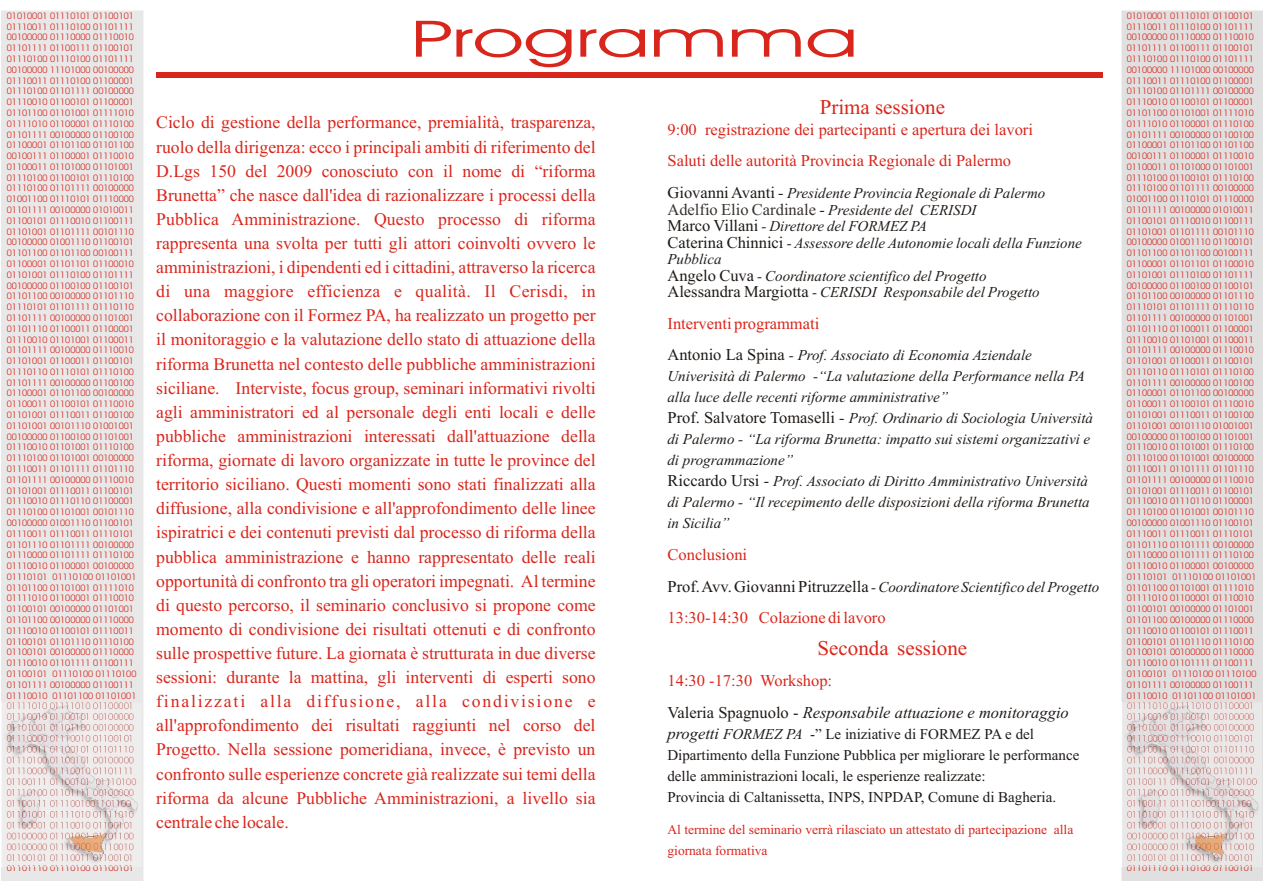
<style>
.page{position:relative;width:1263px;height:894px;background:#fff}
.page>*{position:absolute;margin:0;border:0;box-sizing:border-box;transform-origin:0 0}
.t1{font:50.55px "Avant Garde Bk BT";color:#d9261c;scale:1.66 1}
.t2{font:21px "Times New Roman";color:#d9261c}
.t3{font:17.7px/24.2px "Times New Roman";color:#d9261c;text-align:justify}
.t4{font:16.5px/31.7px "Times New Roman";color:#d9261c}
.t5{font:italic 16.5px "Times New Roman";color:#1f1a17}
.t6{font:16.5px "Times New Roman";color:#383330}
.t7{font:italic 15px/21px "Times New Roman";color:#1f1a17}
.t8{font:15px/21px "Times New Roman";color:#1f1a17}
.t9{font:13.5px/21px "Times New Roman";color:#d9261c}
.t10{font:9px/10.8px "Avant Garde Bk BT";color:#d9261c}
.s1{font-style:normal;font-size:16.5px}
.s2{font-size:16.5px}
.s3{font-style:italic;color:#1f1a17}
.s4{font-style:italic;font-size:15px;color:#1f1a17}
.s5{font-style:normal}
.s6{font-style:italic;font-size:16.5px}
.s7{font-style:italic}
</style>
<div class="page">
<img style="left:1px;top:702px;width:141px;height:164px">
<img style="left:79px;top:833px;width:28px;height:6px">
<img style="left:1122px;top:702px;width:140px;height:164px">
<img style="left:1199px;top:833px;width:28px;height:6px">
<div style="left:156px;top:72px;width:946px;height:6px;background:#d9261c"></div>
<p class="t10" style="left:7px;top:11px;width:131px">01010001 01110101 01100101<br>01110011 01110100 01101111<br>00100000 01110000 01110010<br>01101111 01100111 01100101<br>01110100 01110100 01101111<br>00100000 11101000 00100000<br>01110011 01110100 01100001<br>01110100 01101111 00100000<br>01110010 01100101 01100001<br>01101100 01101001 01111010<br>01111010 01100001 01110100<br>01101111 00100000 01100100<br>01100001 01101100 01101100<br>00100111 01100001 01110010<br>01100011 01101000 01101001<br>01110100 01100101 01110100<br>01110100 01101111 00100000<br>01001100 01110101 01110000<br>01101111 00100000 01010011<br>01100101 01110010 01100111<br>01101001 01101111 00101110<br>00100000 01001110 01100101<br>01101100 01101100 00100111<br>01100001 01101101 01100010<br>01101001 01110100 01101111<br>00100000 01100100 01100101<br>01101100 00100000 01101110<br>01110101 01101111 01110110<br>01101111 00100000 01101001<br>01101110 01100011 01100001<br>01110010 01101001 01100011<br>01101111 00100000 01110010<br>01101001 01100011 01100101<br>01110110 01110101 01110100<br>01101111 00100000 01100100<br>01100001 01101100 00100000<br>01100011 01100101 01110010<br>01101001 01110011 01100100<br>01101001 00101110 01001001<br>00100000 01100100 01101001<br>01110010 01101001 01110100<br>01110100 01101001 00100000<br>01110011 01101111 01101110<br>01101111 00100000 01110010<br>01101001 01110011 01100101<br>01110010 01110110 01100001<br>01110100 01101001 00101110<br>00100000 01001110 01100101<br>01110011 01110011 01110101<br>01101110 01101111 00100000<br>01110000 01101111 01110100<br>01110010 01100001 00100000<br>01110101 01110100 01101001<br>01101100 01101001 01111010<br>01111010 01100001 01110010<br>01100101 00100000 01101001<br>01101100 00100000 01110000<br>01110010 01100101 01110011<br>01100101 01101110 01110100<br>01100101 00100000 01110000<br>01110010 01101111 01100111<br>01100101 01110100 01110100<br>01101111 00100000 01100111<br>01110010 01101100 01101001</p>
<p class="t10" style="left:7px;top:863px;width:129px">01101110 01110100 01100101</p>
<h1 class="t1" style="left:411px;top:18px;width:271px">Programma</h1>
<p class="t3" style="left:156px;top:112px;width:441px">Ciclo di gestione della performance, premialità, trasparenza, ruolo della dirigenza: ecco i principali ambiti di riferimento del D.Lgs 150 del 2009 conosciuto con il nome di “riforma Brunetta” che nasce dall'idea di razionalizzare i processi della Pubblica Amministrazione. Questo processo di riforma rappresenta una svolta per tutti gli attori coinvolti ovvero le amministrazioni, i dipendenti ed i cittadini, attraverso la ricerca di una maggiore efficienza e qualità. Il Cerisdi, in collaborazione con il Formez PA, ha realizzato un progetto per il monitoraggio e la valutazione dello stato di attuazione della riforma Brunetta nel contesto delle pubbliche amministrazioni siciliane. Interviste, focus group, seminari informativi rivolti agli amministratori ed al personale degli enti locali e delle pubbliche amministrazioni interessati dall'attuazione della riforma, giornate di lavoro organizzate in tutte le province del territorio siciliano. Questi momenti sono stati finalizzati alla diffusione, alla condivisione e all'approfondimento delle linee ispiratrici e dei contenuti previsti dal processo di riforma della pubblica amministrazione e hanno rappresentato delle reali opportunità di confronto tra gli operatori impegnati. Al termine di questo percorso, il seminario conclusivo si propone come momento di condivisione dei risultati ottenuti e di confronto sulle prospettive future. La giornata è strutturata in due diverse sessioni: durante la mattina, gli interventi di esperti sono finalizzati alla diffusione, alla condivisione e all'approfondimento dei risultati raggiunti nel corso del Progetto. Nella sessione pomeridiana, invece, è previsto un confronto sulle esperienze concrete già realizzate sui temi della riforma da alcune Pubbliche Amministrazioni, a livello sia centrale che locale.</p>
<h2 class="t2" style="left:820px;top:99px;width:127px">Prima sessione</h2>
<h3 class="t4" style="left:668px;top:115px;width:367px">9:00 registrazione dei partecipanti e apertura dei lavori<br>Saluti delle autorità Provincia Regionale di Palermo</h3>
<h3 class="t7" style="left:668px;top:184px;width:379px"><span class="s1">Giovanni Avanti</span> <span class="s2">-</span> Presidente Provincia Regionale di Palermo</h3>
<h3 class="t7" style="left:668px;top:220px;width:416px;line-height:16.5px"><span class="s1">Marco Villani</span> - Direttore del FORMEZ PA<br><span class="s1">Caterina Chinnici</span> - Assessore delle Autonomie locali della Funzione Pubblica<br><span class="s1">Angelo Cuva</span> - Coordinatore scientifico del Progetto<br><span class="s1">Alessandra Margiotta</span> - CERISDI Responsabile del Progetto</h3>
<h3 class="t6" style="left:667px;top:204px;width:311px">Adelfio Elio Cardinale <span class="s3">-</span> <span class="s4">Presidente del CERISDI</span></h3>
<h3 class="t4" style="left:668px;top:309px;width:153px">Interventi programmati</h3>
<p class="t7" style="left:667px;top:346px;width:427px"><span class="s1">Antonio La Spina</span> - Prof. Associato di Economia Aziendale Univerisità di Palermo -“La valutazione della Performance nella PA alla luce delle recenti riforme amministrative”<br><span class="s1">Prof. Salvatore Tomaselli</span> <span class="s2">-</span> Prof. Ordinario di Sociologia Università</p>
<h3 class="t7" style="left:667px;top:430px;width:424px">di Palermo - “La riforma Brunetta: impatto sui sistemi organizzativi e di programmazione”</h3>
<h3 class="t7" style="left:667px;top:493px;width:424px">di Palermo - “Il recepimento delle disposizioni della riforma Brunetta in Sicilia”</h3>
<h3 class="t7" style="left:667px;top:472px;width:422px"><span class="s1">Riccardo Ursi</span> <span class="s2">-</span> Prof. Associato di Diritto Amministrativo Università</h3>
<h3 class="t4" style="left:668px;top:540px;width:81px">Conclusioni</h3>
<h3 class="t7" style="left:667px;top:577px;width:433px"><span class="s1">Prof. Avv. Giovanni Pitruzzella</span> - Coordinatore Scientifico del Progetto</h3>
<h3 class="t4" style="left:668px;top:603px;width:220px">13:30-14:30 Colazione di lavoro</h3>
<h2 class="t2" style="left:818px;top:640px;width:151px">Seconda sessione</h2>
<h3 class="t4" style="left:668px;top:667px;width:166px">14:30 -17:30 Workshop:</h3>
<h3 class="t5" style="left:667px;top:707px;width:403px"><span class="s5">Valeria Spagnuolo -</span> Responsabile attuazione e monitoraggio</h3>
<p class="t8" style="left:667px;top:725px;width:413px"><span class="s6">progetti</span> <span class="s7">FORMEZ PA</span> -” Le iniziative di FORMEZ PA e del Dipartimento della Funzione Pubblica per migliorare le performance delle amministrazioni locali, le esperienze realizzate:<br>Provincia di Caltanissetta, INPS, INPDAP, Comune di Bagheria.</p>
<h3 class="t9" style="left:668px;top:820px;width:407px">Al termine del seminario verrà rilasciato un attestato di partecipazione alla giornata formativa</h3>
<p class="t10" style="left:1127px;top:11px;width:131px">01010001 01110101 01100101<br>01110011 01110100 01101111<br>00100000 01110000 01110010<br>01101111 01100111 01100101<br>01110100 01110100 01101111<br>00100000 11101000 00100000<br>01110011 01110100 01100001<br>01110100 01101111 00100000<br>01110010 01100101 01100001<br>01101100 01101001 01111010<br>01111010 01100001 01110100<br>01101111 00100000 01100100<br>01100001 01101100 01101100<br>00100111 01100001 01110010<br>01100011 01101000 01101001<br>01110100 01100101 01110100<br>01110100 01101111 00100000<br>01001100 01110101 01110000<br>01101111 00100000 01010011<br>01100101 01110010 01100111<br>01101001 01101111 00101110<br>00100000 01001110 01100101<br>01101100 01101100 00100111<br>01100001 01101101 01100010<br>01101001 01110100 01101111<br>00100000 01100100 01100101<br>01101100 00100000 01101110<br>01110101 01101111 01110110<br>01101111 00100000 01101001<br>01101110 01100011 01100001<br>01110010 01101001 01100011<br>01101111 00100000 01110010<br>01101001 01100011 01100101<br>01110110 01110101 01110100<br>01101111 00100000 01100100<br>01100001 01101100 00100000<br>01100011 01100101 01110010<br>01101001 01110011 01100100<br>01101001 00101110 01001001<br>00100000 01100100 01101001<br>01110010 01101001 01110100<br>01110100 01101001 00100000<br>01110011 01101111 01101110<br>01101111 00100000 01110010<br>01101001 01110011 01100101<br>01110010 01110110 01100001<br>01110100 01101001 00101110<br>00100000 01001110 01100101<br>01110011 01110011 01110101<br>01101110 01101111 00100000<br>01110000 01101111 01110100<br>01110010 01100001 00100000<br>01110101 01110100 01101001<br>01101100 01101001 01111010<br>01111010 01100001 01110010<br>01100101 00100000 01101001<br>01101100 00100000 01110000<br>01110010 01100101 01110011<br>01100101 01101110 01110100<br>01100101 00100000 01110000<br>01110010 01101111 01100111<br>01100101 01110100 01110100<br>01101111 00100000 01100111<br>01110010 01101100 01101001</p>
<p class="t10" style="left:1127px;top:863px;width:129px">01101110 01110100 01100101</p>
</div>
